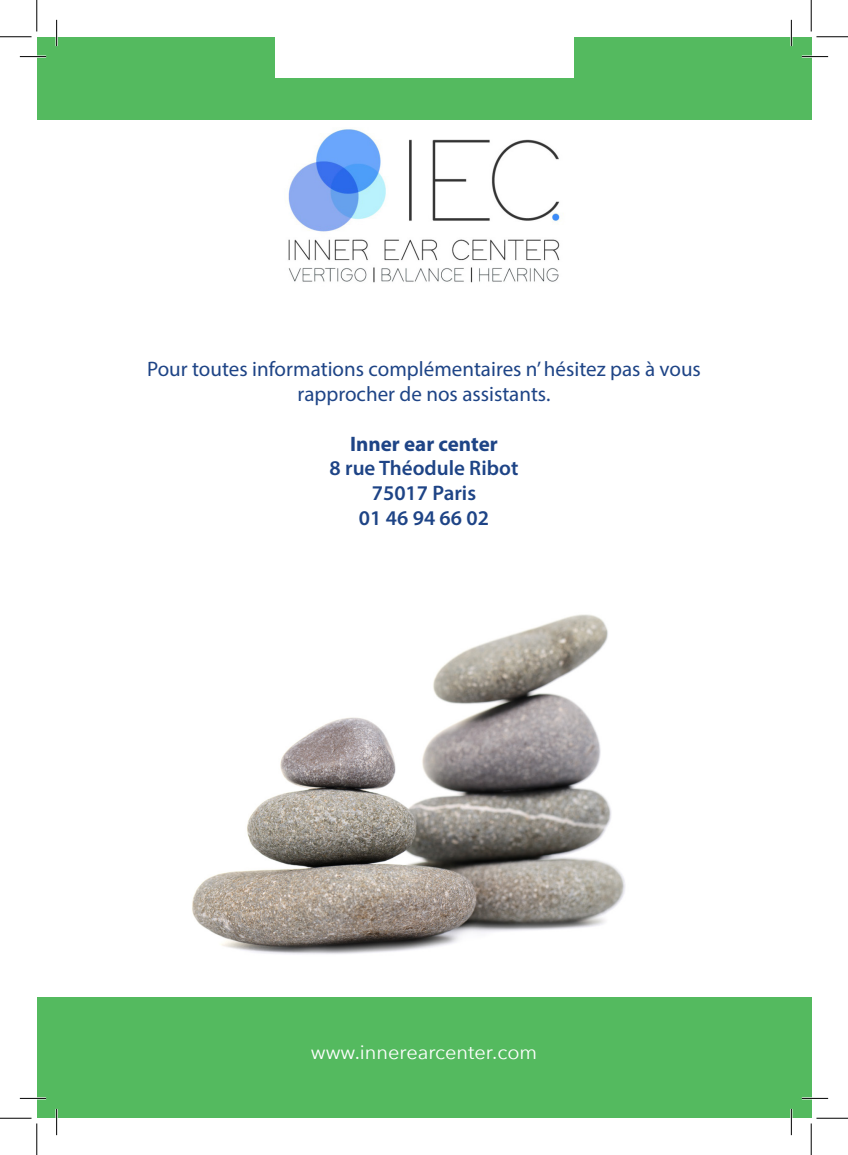
<style>
.page{position:relative;width:848px;height:1155px;background:#fff}
.page>*{position:absolute;margin:0;border:0;box-sizing:border-box;transform-origin:0 0}
.t1{font:21px/24.7px "Myriad Pro";color:#1e4486;text-align:center}
.t2{font:600 21px "Myriad Pro";color:#1e4486}
.t3{font:700 21px "Myriad Pro";color:#1e4486}
.t4{font:19.95px "Avenir Next";color:#fff}
</style>
<div class="page">
<div style="left:37px;top:997px;width:774px;height:121px;background:#54ba5f"></div>
<div style="left:37px;top:37px;width:774px;height:83px;background:#54ba5f"></div>
<img style="left:192px;top:614px;width:433px;height:340px">
<img style="left:288px;top:129px;width:272px;height:154px">
<div style="left:275px;top:37px;width:298px;height:41px;background:#fff"></div>
<hr style="left:20px;top:55px;width:26px;height:3px;background:#fff">
<hr style="left:801px;top:55px;width:27px;height:3px;background:#fff">
<hr style="left:20px;top:1097px;width:26px;height:2px;background:#fff">
<hr style="left:801px;top:1097px;width:27px;height:2px;background:#fff">
<hr style="left:55px;top:20px;width:3px;height:26px;background:#fff">
<hr style="left:55px;top:1109px;width:3px;height:26px;background:#fff">
<hr style="left:790px;top:20px;width:2px;height:26px;background:#fff">
<hr style="left:790px;top:1109px;width:2px;height:26px;background:#fff">
<svg style="left:20px;top:56px;width:26px;height:1px"></svg>
<svg style="left:801px;top:56px;width:27px;height:1px"></svg>
<svg style="left:20px;top:1098px;width:26px;height:1px"></svg>
<svg style="left:801px;top:1098px;width:27px;height:1px"></svg>
<svg style="left:56px;top:20px;width:1px;height:26px"></svg>
<svg style="left:56px;top:1109px;width:1px;height:26px"></svg>
<svg style="left:790px;top:20px;width:1px;height:26px"></svg>
<svg style="left:790px;top:1109px;width:1px;height:26px"></svg>
<hr style="left:0;top:36px;width:32px;height:1px;background:#000">
<hr style="left:816px;top:36px;width:31px;height:1px;background:#000">
<hr style="left:0;top:1118px;width:32px;height:1px;background:#000">
<hr style="left:816px;top:1118px;width:31px;height:1px;background:#000">
<hr style="left:36px;top:0;width:1px;height:32px;background:#000">
<hr style="left:36px;top:1123px;width:1px;height:32px;background:#000">
<hr style="left:810px;top:0;width:1px;height:32px;background:#000">
<hr style="left:810px;top:1123px;width:1px;height:32px;background:#000">
<p class="t1" style="left:147px;top:357px;width:555px">Pour toutes informations complémentaires n’ hésitez pas à vous rapprocher de nos assistants.</p>
<p class="t3" style="left:350px;top:430px;width:149px">Inner ear center</p>
<p class="t2" style="left:329px;top:455px;width:190px">8 rue Théodule Ribot</p>
<p class="t2" style="left:372px;top:479px;width:106px">75017 Paris</p>
<p class="t2" style="left:359px;top:504px;width:131px">01 46 94 66 02</p>
<p class="t4" style="left:311px;top:1035px;width:228px">www.innerearcenter.com</p>
</div>
